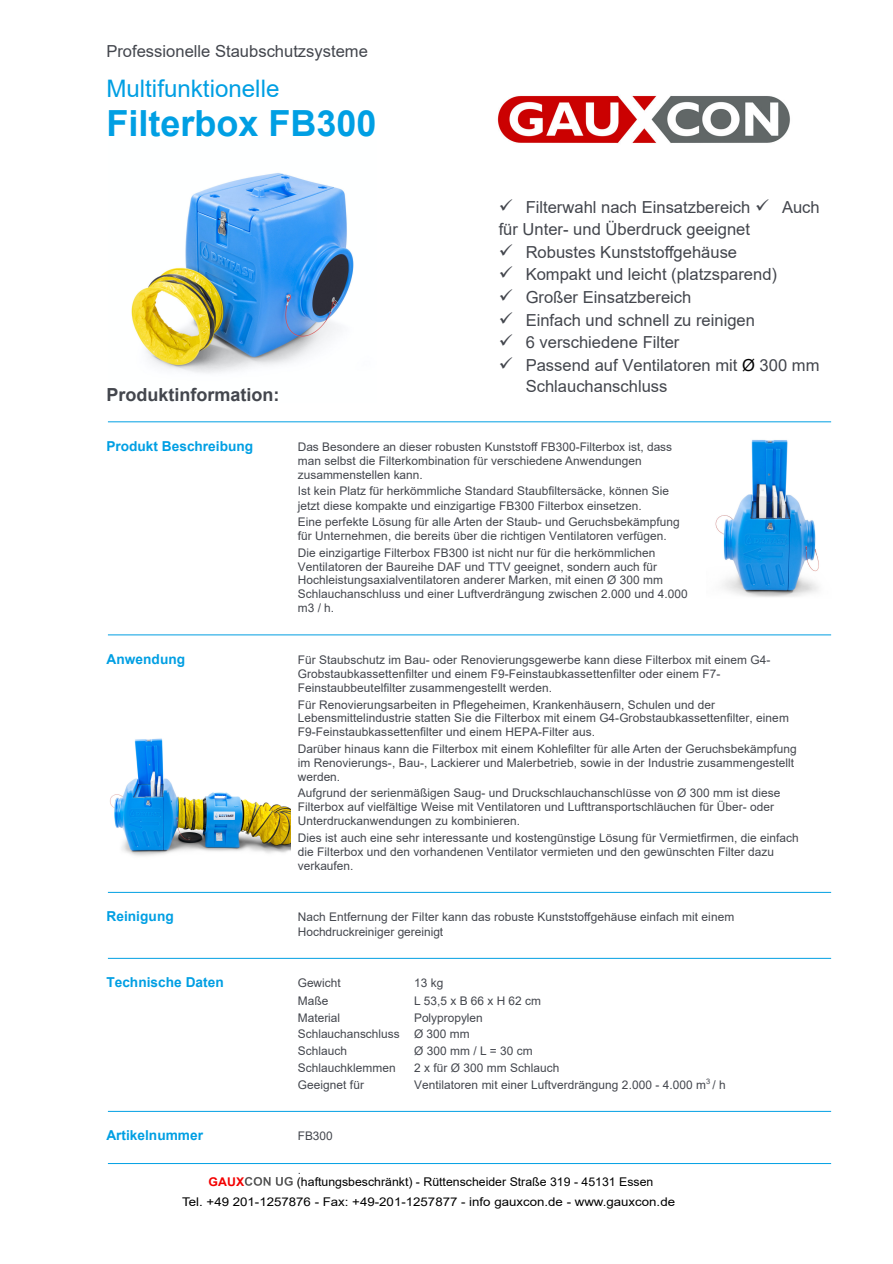
<style>
.page{position:relative;width:893px;height:1264px;background:#fff}
.page>*{position:absolute;margin:0;border:0;box-sizing:border-box;transform-origin:0 0}
.t1{font:700 36px "Arial";color:#009fe3}
.t2{font:24.15px "Arial";color:#009fe3}
.t3{font:700 18px "Arial";color:#43464d}
.t4{font:16.5px/22.4px "Arial";color:#43464d}
.t5{font:700 13.65px "Arial";color:#009fe3}
.t6{font:12px/20.2px "Arial";color:#000}
.t7{font:700 12px "Arial";color:#f30000}
.t8{font:11.85px/14.1px "Arial";letter-spacing:.005em;color:#43464d}
.t9{font:11.85px "Arial";letter-spacing:.28em;color:#43464d}
.s1{color:#000}
</style>
<div class="page">
<img style="left:131px;top:173px;width:223px;height:200px">
<img style="left:110px;top:738px;width:180px;height:118px">
<hr style="left:108px;top:634px;width:723px;height:1px;background:#009fe3">
<hr style="left:108px;top:891px;width:723px;height:1px;background:#009fe3">
<hr style="left:108px;top:957px;width:723px;height:1px;background:#009fe3">
<hr style="left:108px;top:1110px;width:723px;height:1px;background:#009fe3">
<hr style="left:108px;top:1162px;width:723px;height:1px;background:#009fe3">
<hr style="left:108px;top:421px;width:723px;height:1px;background:#009fe3">
<img style="left:715px;top:439px;width:104px;height:158px">
<img style="left:497px;top:95px;width:293px;height:48px">
<img style="left:245px;top:1177px;width:48px;height:8px">
<h3 class="t4" style="left:106px;top:41px;width:263px">Professionelle Staubschutzsysteme</h3>
<h2 class="t2" style="left:106px;top:80px;width:174px">Multifunktionelle</h2>
<h1 class="t1" style="left:106px;top:110px;width:272px">Filterbox FB300</h1>
<h3 class="t4" style="left:525px;top:197px;width:226px">Filterwahl nach Einsatzbereich</h3>
<h3 class="t4" style="left:782px;top:197px;width:39px">Auch</h3>
<h3 class="t4" style="left:525px;top:220px;width:295px;text-indent:-27px">für Unter- und Überdruck geeignet<br>Robustes Kunststoffgehäuse<br>Kompakt und leicht (platzsparend)<br>Großer Einsatzbereich<br>Einfach und schnell zu reinigen<br>6 verschiedene Filter<br>Passend auf Ventilatoren mit <span class="s1">Ø</span> 300 mm<br>Schlauchanschluss</h3>
<h3 class="t3" style="left:106px;top:387px;width:174px">Produktinformation:</h3>
<p class="t5" style="left:106px;top:440px;width:148px">Produkt Beschreibung</p>
<p class="t8" style="left:298px;top:440px;width:376px">Das Besondere an dieser robusten Kunststoff FB300-Filterbox ist, dass man selbst die Filterkombination für verschiedene Anwendungen zusammenstellen kann.</p>
<p class="t8" style="left:298px;top:485px;width:373px">Ist kein Platz für herkömmliche Standard Staubfiltersäcke, können Sie jetzt diese kompakte und einzigartige FB300 Filterbox einsetzen.</p>
<p class="t8" style="left:298px;top:515px;width:383px">Eine perfekte Lösung für alle Arten der Staub- und Geruchsbekämpfung für Unternehmen, die bereits über die richtigen Ventilatoren verfügen.</p>
<p class="t8" style="left:298px;top:546px;width:391px">Die einzigartige Filterbox FB300 ist nicht nur für die herkömmlichen Ventilatoren der Baureihe DAF und TTV geeignet, sondern auch für Hochleistungsaxialventilatoren anderer Marken, mit einen Ø 300 mm Schlauchanschluss und einer Luftverdrängung zwischen 2.000 und 4.000 m3 / h.</p>
<p class="t5" style="left:106px;top:653px;width:80px">Anwendung</p>
<p class="t8" style="left:298px;top:653px;width:474px">Für Staubschutz im Bau- oder Renovierungsgewerbe kann diese Filterbox mit einem G4-<br>Grobstaubkassettenfilter und einem F9-Feinstaubkassettenfilter oder einem F7-<br>Feinstaubbeutelfilter zusammengestellt werden.</p>
<p class="t8" style="left:298px;top:698px;width:492px">Für Renovierungsarbeiten in Pflegeheimen, Krankenhäusern, Schulen und der<br>Lebensmittelindustrie statten Sie die Filterbox mit einem G4-Grobstaubkassettenfilter, einem<br>F9-Feinstaubkassettenfilter und einem HEPA-Filter aus.</p>
<p class="t8" style="left:298px;top:742px;width:500px">Darüber hinaus kann die Filterbox mit einem Kohlefilter für alle Arten der Geruchsbekämpfung im Renovierungs-, Bau-, Lackierer und Malerbetrieb, sowie in der Industrie zusammengestellt werden.</p>
<p class="t8" style="left:298px;top:787px;width:484px">Aufgrund der serienmäßigen Saug- und Druckschlauchanschlüsse von Ø 300 mm ist diese<br>Filterbox auf vielfältige Weise mit Ventilatoren und Lufttransportschläuchen für Über- oder<br>Unterdruckanwendungen zu kombinieren.</p>
<p class="t8" style="left:298px;top:831px;width:502px">Dies ist auch eine sehr interessante und kostengünstige Lösung für Vermietfirmen, die einfach die Filterbox und den vorhandenen Ventilator vermieten und den gewünschten Filter dazu verkaufen.</p>
<p class="t5" style="left:106px;top:911px;width:69px">Reinigung</p>
<p class="t8" style="left:298px;top:910px;width:438px;line-height:14.7px">Nach Entfernung der Filter kann das robuste Kunststoffgehäuse einfach mit einem<br>Hochdruckreiniger gereinigt</p>
<p class="t5" style="left:106px;top:977px;width:119px">Technische Daten</p>
<p class="t8" style="left:298px;top:977px;width:44px">Gewicht</p>
<p class="t8" style="left:414px;top:977px;width:31px">13 kg</p>
<p class="t8" style="left:298px;top:994px;width:32px">Maße</p>
<p class="t9" style="left:414px;top:995px;width:128px">L53,5xB66xH62cm</p>
<p class="t8" style="left:298px;top:1011px;width:44px">Material</p>
<p class="t8" style="left:298px;top:1009px;width:186px;line-height:16.8px;text-indent:116px">Polypropylen<br>Schlauchanschluss Ø 300 mm<br>Schlauch</p>
<p class="t8" style="left:414px;top:1044px;width:120px">Ø300mm/L=30cm</p>
<p class="t8" style="left:298px;top:1061px;width:99px">Schlauchklemmen</p>
<p class="t8" style="left:414px;top:1061px;width:147px">2 x für Ø 300 mm Schlauch</p>
<p class="t8" style="left:298px;top:1078px;width:68px">Geeignet für</p>
<p class="t8" style="left:414px;top:1078px;width:313px">Ventilatoren mit einer Luftverdrängung 2.000 - 4.000 m<sup>3</sup> / h</p>
<p class="t5" style="left:106px;top:1129px;width:98px">Artikelnummer</p>
<p class="t8" style="left:298px;top:1129px;width:36px">FB300</p>
<p class="t8" style="left:298px;top:1163px;width:5px">.</p>
<p class="t7" style="left:209px;top:1176px;width:37px">GAUX</p>
<p class="t6" style="left:182px;top:1172px;width:494px;text-indent:115px">(haftungsbeschränkt) - Rüttenscheider Straße 319 - 45131 Essen<br>Tel. +49 201-1257876 - Fax: +49-201-1257877 - info gauxcon.de - www.gauxcon.de</p>
</div>
